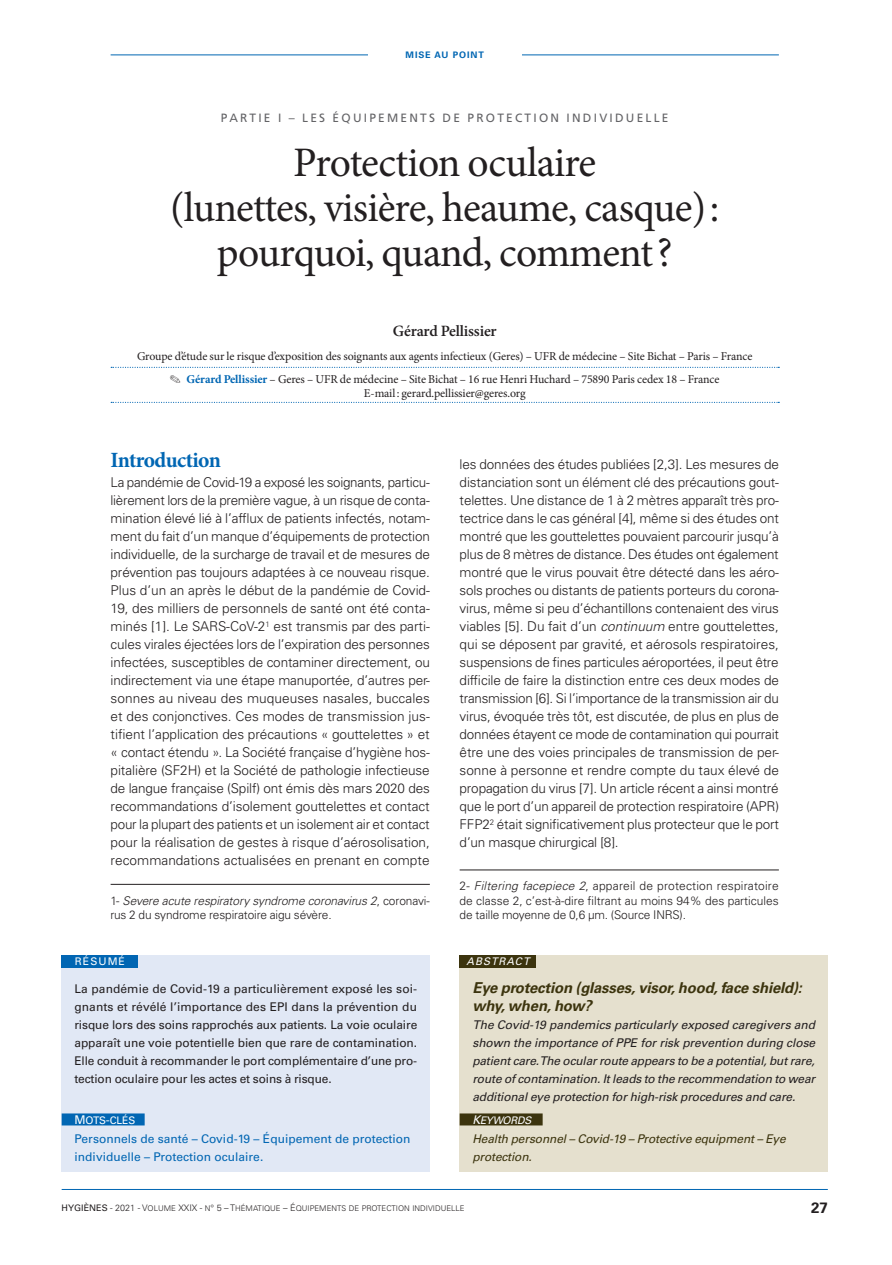
<style>
.page{position:relative;width:892px;height:1265px;background:#fff}
.page>*{position:absolute;margin:0;border:0;box-sizing:border-box;transform-origin:0 0}
.t1{font:42px/45px "Minion Pro";letter-spacing:-.02em;color:#231f20;text-align:center}
.t2{font:700 21.75px "Minion Pro";letter-spacing:-.035em;color:#0166b3}
.t3{font:600 15.75px "Minion Pro";letter-spacing:-.01em;color:#231f20}
.t4{font:italic 700 15px/18.8px "Univers LT Std";letter-spacing:-.01em;color:#3c340e}
.t5{font:700 15px "Univers LT Std";color:#231f20}
.t6{font:300 13.5px/18px "Univers LT Std";letter-spacing:-.01em;color:#231f20;text-align:justify}
.t7{font:12px/18px "Univers LT Std";letter-spacing:-.01em;color:#231f20;text-align:justify}
.t8{font:italic 12px/18px "Univers LT Std";letter-spacing:-.01em;color:#231f20;text-align:justify}
.t9{font:12px/23.4px "Minion Pro";letter-spacing:-.01em;color:#231f20;text-align:center}
.t10{font:300 12px/14.4px "Univers LT Std";letter-spacing:-.01em;color:#231f20}
.t11{font:12px/18.8px "Univers LT Std";color:#0166b3}
.t12{font:italic 12px/18.8px "Univers LT Std";letter-spacing:-.01em;color:#3c340e}
.t13{font:12px "Frutiger LT Std";letter-spacing:.19em;color:#636366}
.t14{font:10.5px "Univers LT Std SC870";letter-spacing:-.015em;color:#fff}
.t15{font:10.5px "Univers LT Std Obl SC870";letter-spacing:-.015em;color:#fff}
.t16{font:italic 10.5px "Univers LT Std";letter-spacing:.1em;color:#fff}
.t17{font:10.5px "Univers LT Std";letter-spacing:.1em;color:#fff}
.t18{font:700 9px "Univers LT Std";letter-spacing:.1em;color:#0166b3}
.t19{font:7.8px "Univers LT Std Light SC870";color:#231f20}
.s1{font-weight:700;color:#0166b3}
.s2{font-style:italic}
.s3{font-size:12px}
.s4{font-family:"Univers LT Std SC870";font-size:9px}
.s5{font-size:9px}
</style>
<div class="page">
<hr style="left:62px;top:1189px;width:765px;height:1px;background:#0166b3">
<hr style="left:110px;top:55px;width:668px;height:1px;background:#0166b3">
<div style="left:368px;top:46px;width:153px;height:18px;background:#fff"></div>
<div style="left:62px;top:955px;width:367px;height:216px;background:#e1e8f5"></div>
<div style="left:62px;top:1113px;width:83px;height:12px;background:#0166b3"></div>
<div style="left:459px;top:955px;width:368px;height:216px;background:#e5e0ce"></div>
<div style="left:459px;top:1113px;width:83px;height:12px;background:#3c340e"></div>
<hr style="left:110px;top:884px;width:319px;height:1px;background:#231f20">
<hr style="left:459px;top:869px;width:319px;height:1px;background:#231f20">
<svg style="left:111px;top:367px;width:667px;height:1px"></svg>
<svg style="left:111px;top:402px;width:667px;height:1px"></svg>
<div style="left:459px;top:955px;width:77px;height:12px;background:#3c340e"></div>
<div style="left:62px;top:955px;width:76px;height:12px;background:#0166b3"></div>
<p class="t18" style="left:405px;top:50px;width:80px">MISE AU POINT</p>
<p class="t13" style="left:221px;top:111px;width:449px">PARTIE I – LES ÉQUIPEMENTS DE PROTECTION INDIVIDUELLE</p>
<h1 class="t1" style="left:170px;top:141px;width:550px">Protection oculaire<br>(lunettes, visière, heaume, casque): pourquoi, quand, comment?</h1>
<p class="t3" style="left:392px;top:320px;width:105px">Gérard Pellissier</p>
<p class="t9" style="left:137px;top:344px;width:616px">Groupe d’étude sur le risque d’exposition des soignants aux agents infectieux (Geres) – UFR de médecine – Site Bichat – Paris – France ✎ <span class="s1">Gérard Pellissier</span> – Geres – UFR de médecine – Site Bichat – 16 rue Henri Huchard – 75890 Paris cedex 18 – France</p>
<p class="t9" style="left:364px;top:382px;width:163px">E-mail: gerard.pellissier@geres.org</p>
<h2 class="t2" style="left:110px;top:444px;width:112px">Introduction</h2>
<p class="t6" style="left:110px;top:473px;width:321px">La pandémie de Covid-19 a exposé les soignants, particu&shy;lièrement lors de la première vague, à un risque de conta&shy;mination élevé lié à l’afflux de patients infectés, notam&shy;ment du fait d’un manque d’équipements de protection individuelle, de la surcharge de travail et de mesures de prévention pas toujours adaptées à ce nouveau risque.<br>Plus d’un an après le début de la pandémie de Covid-19, des milliers de personnels de santé ont été conta&shy;minés [1]. Le SARS-CoV-2<sup>1</sup> est transmis par des parti&shy;cules virales éjectées lors de l’expiration des personnes infectées, susceptibles de contaminer directement, ou indirectement via une étape manuportée, d’autres per&shy;sonnes au niveau des muqueuses nasales, buccales et des conjonctives. Ces modes de transmission jus&shy;tifient l’application des précautions « gouttelettes » et « contact étendu ». La Société française d’hygiène hos&shy;pitalière (SF2H) et la Société de pathologie infectieuse de langue française (Spilf) ont émis dès mars 2020 des recommandations d’isolement gouttelettes et contact pour la plupart des patients et un isolement air et contact pour la réalisation de gestes à risque d’aérosolisation, recommandations actualisées en prenant en compte</p>
<p class="t10" style="left:110px;top:893px;width:320px">1- <span class="s2">Severe acute respiratory syndrome coronavirus 2</span>, coronavi&shy;rus 2 du syndrome respiratoire aigu sévère.</p>
<p class="t6" style="left:459px;top:455px;width:321px">les données des études publiées [2,3]. Les mesures de distanciation sont un élément clé des précautions gout&shy;telettes. Une distance de 1 à 2 mètres apparaît très pro&shy;tectrice dans le cas général [4], même si des études ont montré que les gouttelettes pouvaient parcourir jusqu’à plus de 8 mètres de distance. Des études ont également montré que le virus pouvait être détecté dans les aéro&shy;sols proches ou distants de patients porteurs du corona&shy;virus, même si peu d’échantillons contenaient des virus viables [5]. Du fait d’un <span class="s2">continuum</span> entre gouttelettes, qui se déposent par gravité, et aérosols respiratoires, suspensions de fines particules aéroportées, il peut être difficile de faire la distinction entre ces deux modes de transmission [6]. Si l’importance de la transmission air du virus, évoquée très tôt, est discutée, de plus en plus de données étayent ce mode de contamination qui pourrait être une des voies principales de transmission de per&shy;sonne à personne et rendre compte du taux élevé de propagation du virus [7]. Un article récent a ainsi montré que le port d’un appareil de protection respiratoire (APR)<br>FFP2<sup>2</sup> était significativement plus protecteur que le port d’un masque chirurgical [8].</p>
<p class="t10" style="left:459px;top:879px;width:320px;text-align:justify">2- <span class="s2">Filtering facepiece 2</span>, appareil de protection respiratoire de classe 2, c’est-à-dire filtrant au moins 94% des particules de taille moyenne de 0,6 µm. (Source INRS).</p>
<p class="t17" style="left:75px;top:955px;width:52px">RÉSUMÉ</p>
<p class="t16" style="left:466px;top:955px;width:64px">ABSTRACT</p>
<p class="t7" style="left:74px;top:979px;width:344px">La pandémie de Covid-19 a particulièrement exposé les soi&shy;gnants et révélé l’importance des EPI dans la prévention du risque lors des soins rapprochés aux patients. La voie oculaire apparaît une voie potentielle bien que rare de contamination.<br>Elle conduit à recommander le port complémentaire d’une pro&shy;tection oculaire pour les actes et soins à risque.</p>
<p class="t14" style="left:74px;top:1114px;width:62px"><span class="s3">M</span>OTS<span class="s3">-</span>CLÉS</p>
<p class="t11" style="left:74px;top:1129px;width:337px">Personnels de santé – Covid-19 – Équipement de protection individuelle – Protection oculaire.</p>
<p class="t4" style="left:472px;top:978px;width:331px">Eye protection (glasses, visor, hood, face shield): why, when, how?</p>
<p class="t8" style="left:472px;top:1016px;width:344px">The Covid-19 pandemics particularly exposed caregivers and shown the importance of PPE for risk prevention during close patient care. The ocular route appears to be a potential, but rare, route of contamination. It leads to the recommendation to wear additional eye protection for high-risk procedures and care.</p>
<p class="t15" style="left:472px;top:1114px;width:61px"><span class="s3">K</span>EYWORDS</p>
<p class="t12" style="left:472px;top:1129px;width:314px">Health personnel – Covid-19 – Protective equipment – Eye protection.</p>
<p class="t19" style="left:62px;top:1203px;width:404px"><span class="s4">HYGIÈNES</span> <span class="s5">- 2021 - V</span>OLUME <span class="s5">XXIX -</span> N<span class="s5">° 5 – T</span>HÉMATIQUE <span class="s5">– É</span>QUI PEMENTS DE PROTECTION I NDIVI DUELLE</p>
<p class="t5" style="left:810px;top:1198px;width:18px">27</p>
</div>
